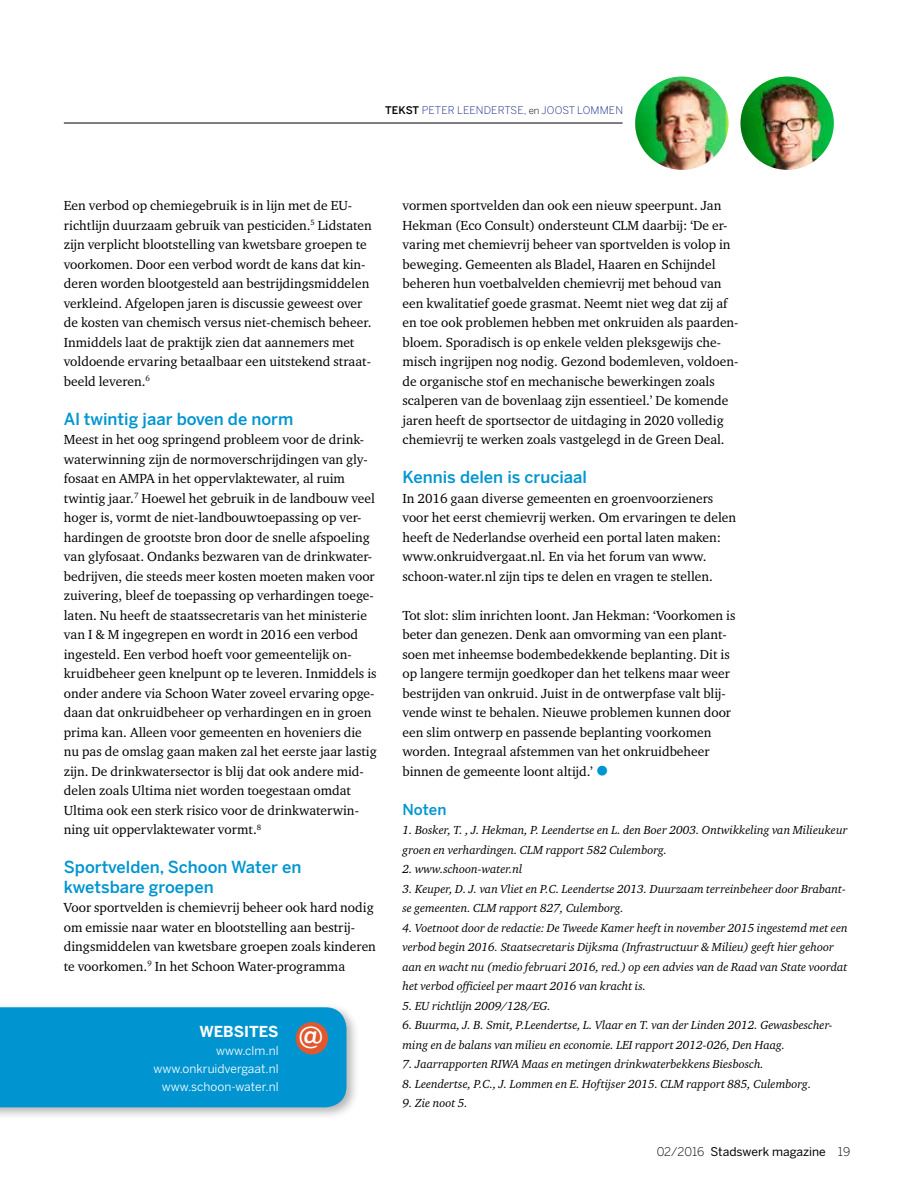
<style>
.page{position:relative;width:915px;height:1191px;background:#fff}
.page>*{position:absolute;margin:0;border:0;box-sizing:border-box;transform-origin:0 0}
.t1{font:500 28.65px "Benton Sans";color:#fff}
.t2{font:500 16.5px/19.5px "Benton Sans";color:#0095d0}
.t3{font:700 15px "Benton Sans";color:#fff}
.t4{font:500 15px "Benton Sans";color:#0095d0}
.t5{font:13.5px/19.5px "Charter ITC Std";color:#000}
.t6{font:italic 12px/19.5px "Charter ITC Std";color:#000}
.t7{font:12px/18px "Benton Sans";color:#fff;text-align:right}
.t8{font:12px "Benton Sans";color:#000}
.t9{font:300 10.5px "Benton Sans";letter-spacing:.01em;color:#162983}
.s1{font-weight:500;color:#000}
.s2{font-size:9.75px;color:#000}
.s3{font-family:"Tahoma";font-size:28.5px;color:#0095d0}
.s4{font-weight:300}
</style>
<div class="page">
<hr style="left:64px;top:123px;width:558px;height:1px;background:#000">
<img style="left:740px;top:77px;width:93px;height:93px;border-radius:47px">
<img style="left:635px;top:77px;width:93px;height:93px;border-radius:47px">
<div style="left:0;top:1002px;width:359px;height:118px;background:#000;opacity:.3"></div>
<div style="left:0;top:1007px;width:346px;height:100px;background:#0095d0"></div>
<div style="left:295px;top:1022px;width:33px;height:32px;background:#e1582e;border-radius:50%"></div>
<p class="t9" style="left:385px;top:104px;width:239px"><span class="s1">TEKST</span> PETER LEENDERTSE, <span class="s2">en</span> JOOST LOMMEN</p>
<p class="t5" style="left:64px;top:195px;width:309px">Een verbod op chemiegebruik is in lijn met de EU&shy;richtlijn duurzaam gebruik van pesticiden.<sup>5</sup> Lidstaten zijn verplicht blootstelling van kwetsbare groepen te voorkomen. Door een verbod wordt de kans dat kin&shy;deren worden blootgesteld aan bestrijdingsmiddelen verkleind. Afgelopen jaren is discussie geweest over de kosten van chemisch versus niet-chemisch beheer.<br>Inmiddels laat de praktijk zien dat aannemers met voldoende ervaring betaalbaar een uitstekend straat&shy;beeld leveren.<sup>6</sup></p>
<p class="t2" style="left:64px;top:409px;width:231px">Al twintig jaar boven de norm</p>
<p class="t5" style="left:64px;top:429px;width:314px">Meest in het oog springend probleem voor de drink&shy;waterwinning zijn de normoverschrijdingen van gly&shy;fosaat en AMPA in het oppervlaktewater, al ruim twintig jaar.<sup>7</sup> Hoewel het gebruik in de landbouw veel hoger is, vormt de niet-landbouwtoepassing op ver&shy;hardingen de grootste bron door de snelle afspoeling van glyfosaat. Ondanks bezwaren van de drinkwater&shy;bedrijven, die steeds meer kosten moeten maken voor zuivering, bleef de toepassing op verhardingen toege&shy;laten. Nu heeft de staatssecretaris van het ministerie van I &amp; M ingegrepen en wordt in 2016 een verbod ingesteld. Een verbod hoeft voor gemeentelijk on&shy;kruidbeheer geen knelpunt op te leveren. Inmiddels is onder andere via Schoon Water zoveel ervaring opge&shy;daan dat onkruidbeheer op verhardingen en in groen prima kan. Alleen voor gemeenten en hoveniers die nu pas de omslag gaan maken zal het eerste jaar lastig zijn. De drinkwatersector is blij dat ook andere mid&shy;delen zoals Ultima niet worden toegestaan omdat Ultima ook een sterk risico voor de drinkwaterwin&shy;ning uit oppervlaktewater vormt.<sup>8</sup></p>
<p class="t2" style="left:64px;top:857px;width:239px">Sportvelden, Schoon Water en kwetsbare groepen</p>
<p class="t5" style="left:64px;top:897px;width:313px">Voor sportvelden is chemievrij beheer ook hard nodig om emissie naar water en blootstelling aan bestrij&shy;dingsmiddelen van kwetsbare groepen zoals kinderen te voorkomen.<sup>9</sup> In het Schoon Water-programma</p>
<p class="t3" style="left:199px;top:1023px;width:81px">WEBSITES</p>
<p class="t7" style="left:153px;top:1041px;width:126px">www.clm.nl www.onkruidvergaat.nl www.schoon-water.nl</p>
<h1 class="t1" style="left:298px;top:1020px;width:26px">@</h1>
<p class="t5" style="left:402px;top:195px;width:337px">vormen sportvelden dan ook een nieuw speerpunt. Jan Hekman (Eco Consult) ondersteunt CLM daarbij: ‘De er&shy;varing met chemievrij beheer van sportvelden is volop in beweging. Gemeenten als Bladel, Haaren en Schijndel beheren hun voetbalvelden chemievrij met behoud van een kwalitatief goede grasmat. Neemt niet weg dat zij af en toe ook problemen hebben met onkruiden als paarden&shy;bloem. Sporadisch is op enkele velden pleksgewijs che&shy;misch ingrijpen nog nodig. Gezond bodemleven, voldoen&shy;de organische stof en mechanische bewerkingen zoals scalperen van de bovenlaag zijn essentieel.’ De komende jaren heeft de sportsector de uitdaging in 2020 volledig chemievrij te werken zoals vastgelegd in de Green Deal.</p>
<p class="t2" style="left:402px;top:467px;width:186px">Kennis delen is cruciaal</p>
<p class="t5" style="left:402px;top:488px;width:335px">In 2016 gaan diverse gemeenten en groenvoorzieners voor het eerst chemievrij werken. Om ervaringen te delen heeft de Nederlandse overheid een portal laten maken: www.onkruidvergaat.nl. En via het forum van www. schoon-water.nl zijn tips te delen en vragen te stellen.</p>
<p class="t5" style="left:402px;top:605px;width:334px">Tot slot: slim inrichten loont. Jan Hekman: ‘Voorkomen is beter dan genezen. Denk aan omvorming van een plant&shy;soen met inheemse bodembedekkende beplanting. Dit is op langere termijn goedkoper dan het telkens maar weer bestrijden van onkruid. Juist in de ontwerpfase valt blij&shy;vende winst te behalen. Nieuwe problemen kunnen door een slim ontwerp en passende beplanting voorkomen worden. Integraal afstemmen van het onkruidbeheer binnen de gemeente loont altijd.’ <span class="s3">•</span></p>
<p class="t4" style="left:402px;top:800px;width:45px">Noten</p>
<p class="t6" style="left:402px;top:820px;width:446px">1. Bosker, T. , J. Hekman, P. Leendertse en L. den Boer 2003. Ontwikkeling van Milieukeur groen en verhardingen. CLM rapport 582 Culemborg.</p>
<p class="t6" style="left:402px;top:859px;width:121px">2. www.schoon-water.nl</p>
<p class="t6" style="left:402px;top:879px;width:445px">3. Keuper, D. J. van Vliet en P.C. Leendertse 2013. Duurzaam terreinbeheer door Brabant&shy;se gemeenten. CLM rapport 827, Culemborg.</p>
<p class="t6" style="left:402px;top:918px;width:446px">4. Voetnoot door de redactie: De Tweede Kamer heeft in november 2015 ingestemd met een verbod begin 2016. Staatsecretaris Dijksma (Infrastructuur &amp; Milieu) geeft hier gehoor aan en wacht nu (medio februari 2016, red.) op een advies van de Raad van State voordat het verbod officieel per maart 2016 van kracht is.</p>
<p class="t6" style="left:402px;top:996px;width:150px">5. EU richtlijn 2009/128/EG.</p>
<p class="t6" style="left:402px;top:1015px;width:431px">6. Buurma, J. B. Smit, P.Leendertse, L. Vlaar en T. van der Linden 2012. Gewasbescher&shy;ming en de balans van milieu en economie. LEI rapport 2012-026, Den Haag.</p>
<p class="t6" style="left:402px;top:1054px;width:363px">7. Jaarrapporten RIWA Maas en metingen drinkwaterbekkens Biesbosch.</p>
<p class="t6" style="left:402px;top:1074px;width:410px">8. Leendertse, P.C., J. Lommen en E. Hoftijser 2015. CLM rapport 885, Culemborg.</p>
<p class="t6" style="left:402px;top:1093px;width:67px">9. Zie noot 5.</p>
<p class="t8" style="left:656px;top:1144px;width:195px"><span class="s4">02/2016</span> Stadswerk magazine <span class="s4">19</span></p>
</div>
